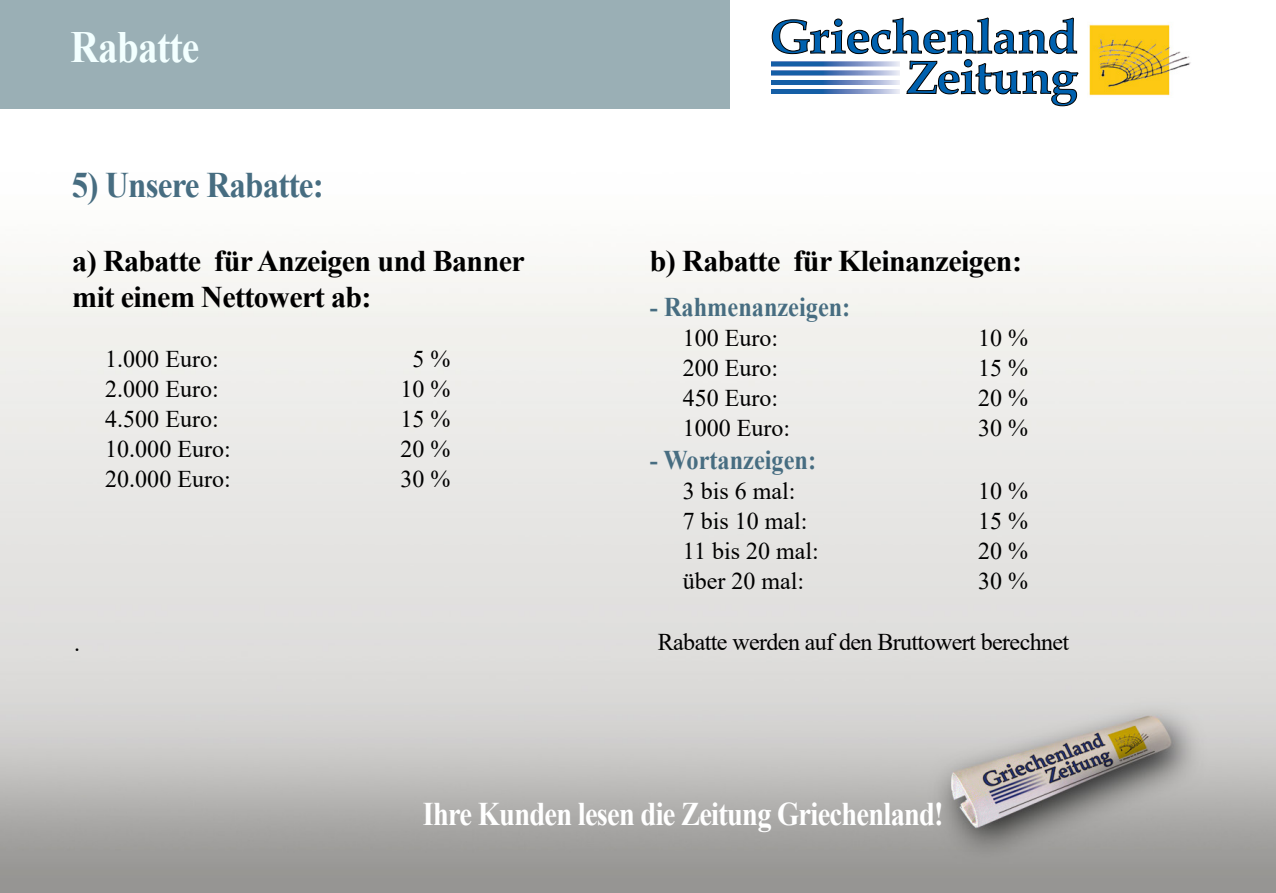
<style>
.page{position:relative;width:1276px;height:893px;background:#fff}
.page>*{position:absolute;margin:0;border:0;box-sizing:border-box;transform-origin:0 0}
.t1{font:700 44.7px "Times New Roman";letter-spacing:-.02em;color:#f2ffff;scale:.88 1}
.t2{font:700 36px "Times New Roman";letter-spacing:-.025em;color:#476d81;scale:.92 1}
.t3{font:700 33px "Times New Roman";letter-spacing:-.025em;color:#fff;scale:.86 1}
.t4{font:700 30px "Times New Roman";letter-spacing:-.02em;color:#000}
.t5{font:700 27px "Times New Roman";color:#476d81;scale:.9 1}
.t6{font:24px "Times New Roman";color:#000}
.t7{font:24px "Times New Roman";letter-spacing:-.025em;color:#000}
</style>
<div class="page">
<img style="left:0;top:0;width:1276px;height:893px">
<div style="left:0;top:0;width:729px;height:108px;background:#9aafb5"></div>
<img style="left:1088px;top:17px;width:103px;height:82px">
<svg style="left:771px;top:12px;width:307px;height:94px"></svg>
<div style="left:766px;top:98px;width:281px;height:8px;background:#fff"></div>
<p class="t1" style="left:70px;top:15px;width:148px">Rabatte</p>
<p class="t2" style="left:72px;top:159px;width:275px">5) Unsere Rabatte:</p>
<p class="t4" style="left:72px;top:240px;width:454px">a) Rabatte für Anzeigen und Banner</p>
<p class="t4" style="left:72px;top:276px;width:301px">mit einem Nettowert ab:</p>
<p class="t6" style="left:105px;top:342px;width:115px">1.000 Euro:</p>
<p class="t6" style="left:412px;top:342px;width:39px">5 %</p>
<p class="t6" style="left:105px;top:372px;width:115px">2.000 Euro:</p>
<p class="t6" style="left:400px;top:372px;width:51px">10 %</p>
<p class="t6" style="left:105px;top:402px;width:115px">4.500 Euro:</p>
<p class="t6" style="left:400px;top:402px;width:51px">15 %</p>
<p class="t6" style="left:105px;top:432px;width:127px">10.000 Euro:</p>
<p class="t6" style="left:400px;top:432px;width:51px">20 %</p>
<p class="t6" style="left:105px;top:462px;width:127px">20.000 Euro:</p>
<p class="t6" style="left:400px;top:462px;width:51px">30 %</p>
<p class="t6" style="left:74px;top:626px;width:7px">.</p>
<p class="t4" style="left:650px;top:240px;width:374px">b) Rabatte für Kleinanzeigen:</p>
<p class="t5" style="left:650px;top:288px;width:224px">- Rahmenanzeigen:</p>
<p class="t6" style="left:683px;top:321px;width:97px">100 Εuro:</p>
<p class="t6" style="left:978px;top:321px;width:51px">10 %</p>
<p class="t6" style="left:683px;top:351px;width:97px">200 Euro:</p>
<p class="t6" style="left:978px;top:351px;width:51px">15 %</p>
<p class="t6" style="left:683px;top:381px;width:97px">450 Euro:</p>
<p class="t6" style="left:978px;top:381px;width:51px">20 %</p>
<p class="t6" style="left:683px;top:411px;width:109px">1000 Euro:</p>
<p class="t6" style="left:978px;top:411px;width:51px">30 %</p>
<p class="t5" style="left:650px;top:440px;width:186px">- Wortanzeigen:</p>
<p class="t6" style="left:683px;top:474px;width:114px">3 bis 6 mal:</p>
<p class="t6" style="left:978px;top:474px;width:51px">10 %</p>
<p class="t6" style="left:683px;top:504px;width:126px">7 bis 10 mal:</p>
<p class="t6" style="left:978px;top:504px;width:51px">15 %</p>
<p class="t6" style="left:683px;top:534px;width:137px">11 bis 20 mal:</p>
<p class="t6" style="left:978px;top:534px;width:51px">20 %</p>
<p class="t6" style="left:683px;top:564px;width:123px">über 20 mal:</p>
<p class="t6" style="left:978px;top:564px;width:51px">30 %</p>
<p class="t7" style="left:658px;top:625px;width:413px">Rabatte werden auf den Bruttowert berechnet</p>
<p class="t3" style="left:423px;top:790px;width:607px">Ihre Kunden lesen die Zeitung Griechenland!</p>
</div>
